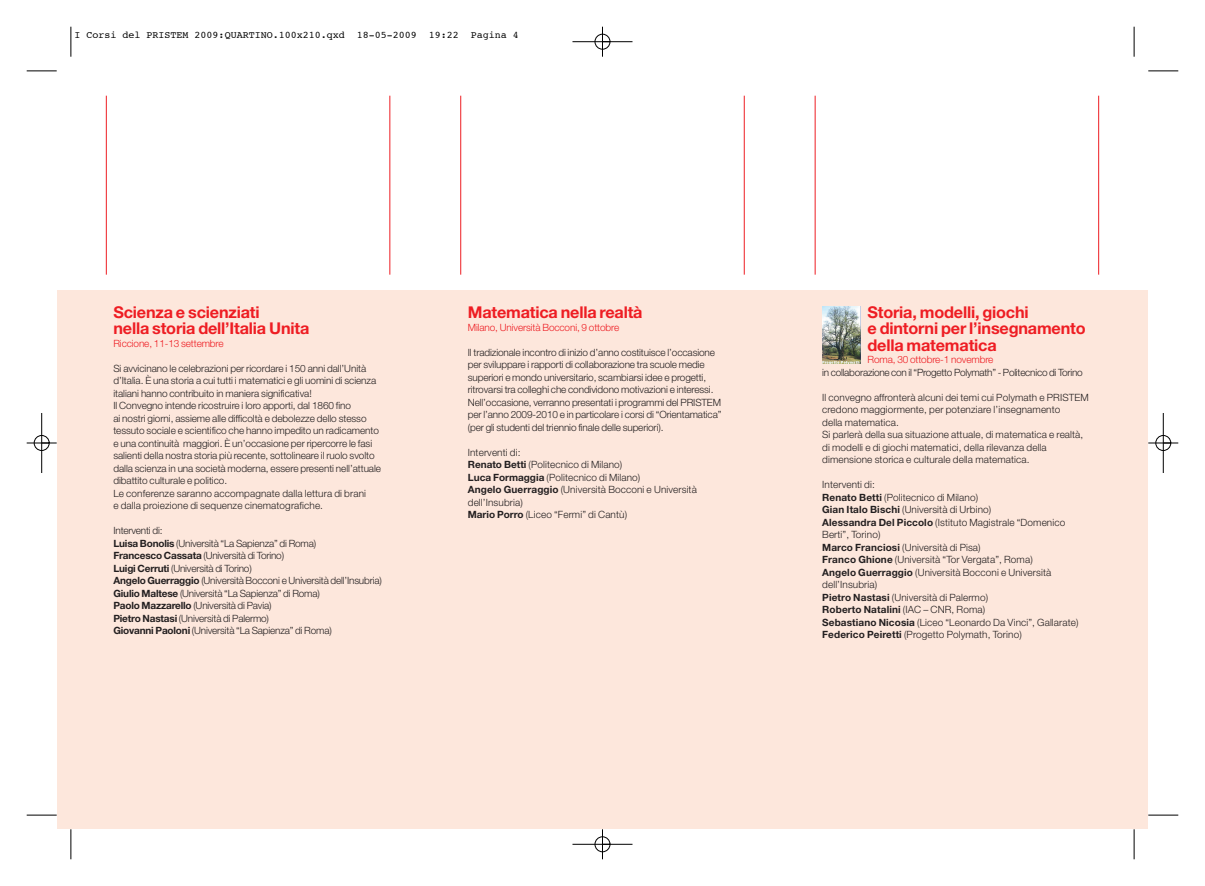
<style>
.page{position:relative;width:1205px;height:886px;background:#fff}
.page>*{position:absolute;margin:0;border:0;box-sizing:border-box;transform-origin:0 0}
.t1{font:700 16.25px/16.2px "Helvetica Neue LT";letter-spacing:-.01em;color:#ee1d23}
.t2{font:300 10px/12.5px "Helvetica Neue";letter-spacing:-.005em;color:#231f20}
.t3{font:300 10px "Helvetica Neue";letter-spacing:-.01em;color:#ee1d23}
.t4{font:10px "Courier";color:#000}
.t5{font:700 10px "Helvetica Neue LT";letter-spacing:.01em;color:#231f20}
.s1{font-family:"Helvetica Neue LT";font-weight:700}
.s2{font-family:"Helvetica Neue";font-weight:300}
</style>
<div class="page">
<div style="left:407px;top:291px;width:741px;height:538px;background:#fde7dc"></div>
<div style="left:57px;top:291px;width:740px;height:538px;background:#fde7dc"></div>
<hr style="left:815px;top:96px;width:1px;height:179px;background:#ee1d23">
<hr style="left:1098px;top:96px;width:1px;height:179px;background:#ee1d23">
<hr style="left:460px;top:96px;width:1px;height:179px;background:#ee1d23">
<hr style="left:744px;top:96px;width:1px;height:179px;background:#ee1d23">
<hr style="left:106px;top:96px;width:1px;height:179px;background:#ee1d23">
<hr style="left:389px;top:96px;width:1px;height:179px;background:#ee1d23">
<img style="left:822px;top:306px;width:38px;height:58px">
<hr style="left:71px;top:27px;width:1px;height:30px;background:#000">
<hr style="left:27px;top:71px;width:30px;height:1px;background:#000">
<hr style="left:1134px;top:27px;width:1px;height:30px;background:#000">
<hr style="left:1148px;top:71px;width:30px;height:1px;background:#000">
<hr style="left:71px;top:829px;width:1px;height:30px;background:#000">
<hr style="left:27px;top:815px;width:30px;height:1px;background:#000">
<hr style="left:1134px;top:829px;width:1px;height:30px;background:#000">
<hr style="left:1148px;top:815px;width:30px;height:1px;background:#000">
<div style="left:595px;top:34px;width:15px;height:16px;border:1px solid #fff;border-radius:50%"></div>
<div style="left:34px;top:435px;width:16px;height:16px;border:1px solid #fff;border-radius:50%"></div>
<hr style="left:572px;top:41px;width:60px;height:1px;background:#000">
<hr style="left:572px;top:844px;width:60px;height:1px;background:#000">
<hr style="left:41px;top:413px;width:1px;height:60px;background:#000">
<hr style="left:1163px;top:413px;width:1px;height:60px;background:#000">
<hr style="left:602px;top:27px;width:1px;height:30px;background:#000">
<hr style="left:602px;top:829px;width:1px;height:30px;background:#000">
<hr style="left:27px;top:443px;width:30px;height:1px;background:#000">
<hr style="left:1148px;top:443px;width:30px;height:1px;background:#000">
<div style="left:595px;top:34px;width:15px;height:15px;border:1px solid #000;border-radius:50%"></div>
<div style="left:595px;top:836px;width:15px;height:16px;border:1px solid #000;border-radius:50%"></div>
<div style="left:34px;top:435px;width:15px;height:16px;border:1px solid #000;border-radius:50%"></div>
<div style="left:1155px;top:435px;width:16px;height:16px;border:1px solid #000;border-radius:50%"></div>
<p class="t4" style="left:75px;top:30px;width:445px">I Corsi del PRISTEM 2009:QUARTINO.100x210.qxd 18-05-2009 19:22 Pagina 4</p>
<h1 class="t1" style="left:113px;top:306px;width:197px">Scienza e scienziati<br>nella storia dell’Italia Unita</h1>
<p class="t3" style="left:113px;top:340px;width:112px">Riccione, 11-13 settembre</p>
<p class="t2" style="left:113px;top:363px;width:269px">Si avvicinano le celebrazioni per ricordare i 150 anni dall’Unità d’Italia. È una storia a cui tutti i matematici e gli uomini di scienza italiani hanno contribuito in maniera significativa!<br>Il Convegno intende ricostruire i loro apporti, dal 1860 fino<br>ai nostri giorni, assieme alle difficoltà e debolezze dello stesso tessuto sociale e scientifico che hanno impedito un radicamento e una continuità maggiori. È un’occasione per ripercorre le fasi salienti della nostra storia più recente, sottolineare il ruolo svolto dalla scienza in una società moderna, essere presenti nell’attuale dibattito culturale e politico.<br>Le conferenze saranno accompagnate dalla lettura di brani<br>e dalla proiezione di sequenze cinematografiche.</p>
<p class="t2" style="left:113px;top:525px;width:270px">Interventi di:<br><span class="s1">Luisa Bonolis</span> (Università “La Sapienza” di Roma)<br><span class="s1">Francesco Cassata</span> (Università di Torino)<br><span class="s1">Luigi Cerruti</span> (Università di Torino)<br><span class="s1">Angelo Guerraggio</span> (Università Bocconi e Università dell’Insubria)<br><span class="s1">Giulio Maltese</span> (Università “La Sapienza” di Roma)<br><span class="s1">Paolo Mazzarello</span> (Università di Pavia)<br><span class="s1">Pietro Nastasi</span> (Università di Palermo)<br><span class="s1">Giovanni Paoloni</span> (Università “La Sapienza” di Roma)</p>
<h1 class="t1" style="left:468px;top:306px;width:176px">Matematica nella realtà</h1>
<p class="t3" style="left:468px;top:323px;width:153px">Milano, Università Bocconi, 9 ottobre</p>
<p class="t2" style="left:468px;top:347px;width:255px">Il tradizionale incontro di inizio d’anno costituisce l’occasione per sviluppare i rapporti di collaborazione tra scuole medie superiori e mondo universitario, scambiarsi idee e progetti, ritrovarsi tra colleghi che condividono motivazioni e interessi.<br>Nell’occasione, verranno presentati i programmi del PRISTEM per l’anno 2009-2010 e in particolare i corsi di “Orientamatica” (per gli studenti del triennio finale delle superiori).</p>
<p class="t2" style="left:468px;top:447px;width:231px">Interventi di:<br><span class="s1">Renato Betti</span> (Politecnico di Milano)<br><span class="s1">Luca Formaggia</span> (Politecnico di Milano)<br><span class="s1">Angelo Guerraggio</span> (Università Bocconi e Università dell’Insubria)<br><span class="s1">Mario Porro</span> (Liceo “Fermi” di Cantù)</p>
<h1 class="t1" style="left:867px;top:306px;width:220px">Storia, modelli, giochi<br>e dintorni per l’insegnamento della matematica</h1>
<p class="t3" style="left:867px;top:356px;width:127px">Roma, 30 ottobre-1 novembre</p>
<p class="t2" style="left:822px;top:367px;width:262px">in collaborazione con il “Progetto Polymath” - Politecnico di Torino</p>
<p class="t2" style="left:822px;top:392px;width:268px">Il convegno affronterà alcuni dei temi cui Polymath e PRISTEM credono maggiormente, per potenziare l’insegnamento<br>della matematica.<br>Si parlerà della sua situazione attuale, di matematica e realtà, di modelli e di giochi matematici, della rilevanza della dimensione storica e culturale della matematica.</p>
<p class="t2" style="left:822px;top:479px;width:245px">Interventi di:<br><span class="s1">Renato Betti</span> (Politecnico di Milano)<br><span class="s1">Gian Italo Bischi</span> (Università di Urbino)<br><span class="s1">Alessandra Del Piccolo</span> (Istituto Magistrale “Domenico Berti”, Torino)<br><span class="s1">Marco Franciosi</span> (Università di Pisa)<br><span class="s1">Franco Ghione</span> (Università “Tor Vergata”, Roma)<br><span class="s1">Angelo Guerraggio</span> (Università Bocconi e Università dell’Insubria)<br><span class="s1">Pietro Nastasi</span> (Università di Palermo)</p>
<p class="t5" style="left:822px;top:606px;width:164px">Roberto Natalini <span class="s2">(IAC – CNR, Roma)</span></p>
<p class="t2" style="left:822px;top:617px;width:258px"><span class="s1">Sebastiano Nicosia</span> (Liceo “Leonardo Da Vinci”, Gallarate)<br><span class="s1">Federico Peiretti</span> (Progetto Polymath, Torino)</p>
</div>
